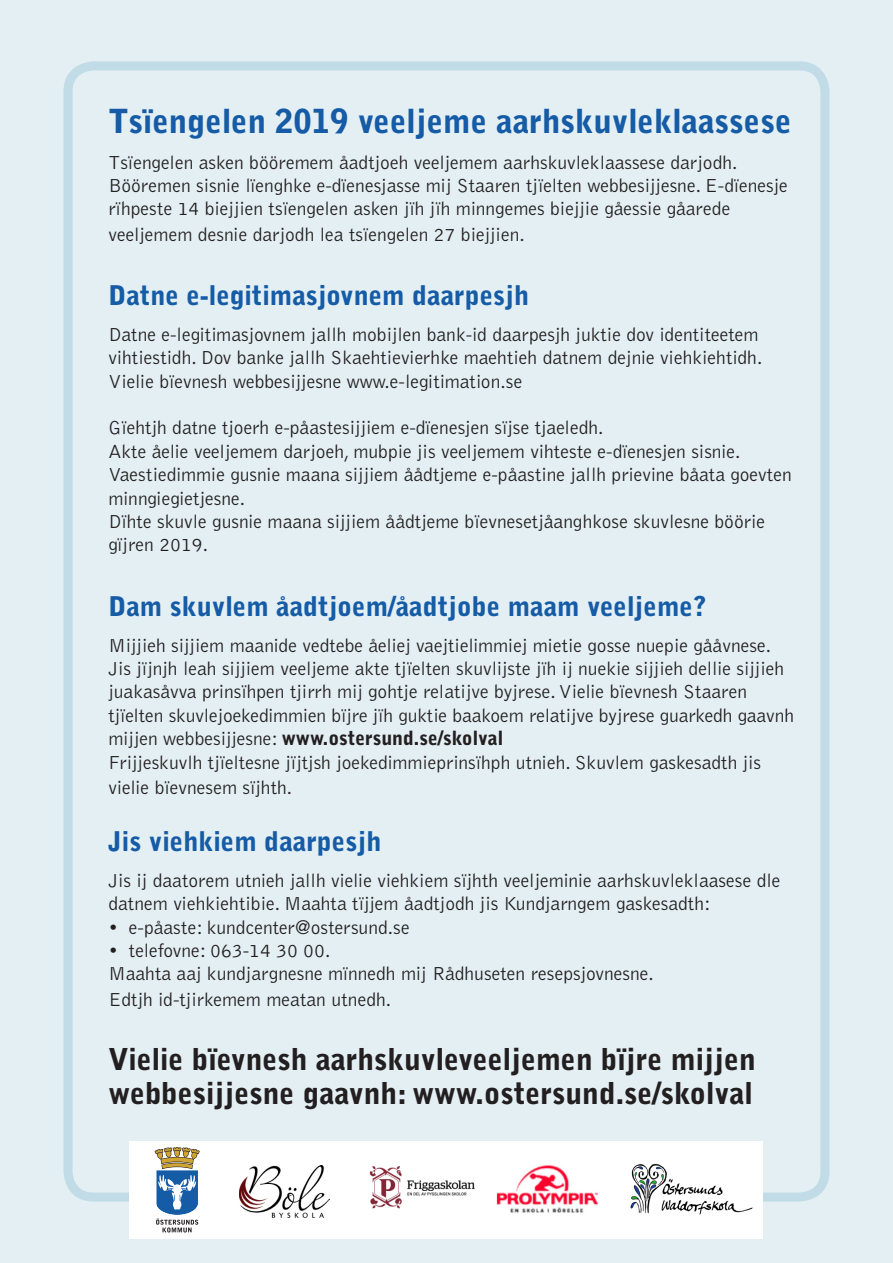
<style>
.page{position:relative;width:893px;height:1263px;background:#e3eff3}
.page>*{position:absolute;margin:0;border:0;box-sizing:border-box;transform-origin:0 0}
.t1{font:900 33px "Bell Gothic Std";color:#155ba6}
.t2{font:900 30px/34.5px "Bell Gothic Std";color:#231f20}
.t3{font:900 27px "Bell Gothic Std";color:#155ba6}
.t4{font:300 19.5px/23.4px "Bell Gothic Std";color:#231f20}
.s1{font-weight:900}
</style>
<div class="page">
<div style="left:64px;top:61px;width:765px;height:1140px;border:9px solid #c1dce7;border-radius:26px"></div>
<div style="left:130px;top:1141px;width:633px;height:97px;background:#fff"></div>
<img style="left:630px;top:1163px;width:123px;height:52px">
<img style="left:496px;top:1165px;width:102px;height:48px">
<img style="left:369px;top:1166px;width:106px;height:43px">
<img style="left:240px;top:1165px;width:90px;height:52px">
<svg style="left:155px;top:1147px;width:45px;height:85px"></svg>
<p class="t1" style="left:108px;top:102px;width:685px">Tsïengelen 2019 veeljeme aarhskuvleklaassese</p>
<p class="t4" style="left:108px;top:151px;width:631px">Tsïengelen asken bööremem åadtjoeh veeljemem aarhskuvleklaassese darjodh.</p>
<p class="t4" style="left:108px;top:174px;width:681px">Bööremen sisnie lïenghke e-dïenesjasse mij Staaren tjïelten webbesijjesne. E-dïenesje rïhpeste 14 biejjien tsïengelen asken jïh jïh minngemes biejjie gåessie gåarede</p>
<p class="t4" style="left:108px;top:223px;width:418px">veeljemem desnie darjodh lea tsïengelen 27 biejjien.</p>
<p class="t3" style="left:108px;top:280px;width:422px">Datne e-legitimasjovnem daarpesjh</p>
<p class="t4" style="left:108px;top:323px;width:655px">Datne e-legitimasjovnem jallh mobijlen bank-id daarpesjh juktie dov identiteetem vihtiestidh. Dov banke jallh Skaehtievierhke maehtieh datnem dejnie viehkiehtidh.</p>
<p class="t4" style="left:108px;top:370px;width:415px">Vielie bïevnesh webbesijjesne www.e-legitimation.se</p>
<p class="t4" style="left:108px;top:417px;width:497px">Gïehtjh datne tjoerh e-påastesijjiem e-dïenesjen sïjse tjaeledh.</p>
<p class="t4" style="left:108px;top:440px;width:634px">Akte åelie veeljemem darjoeh, mubpie jis veeljemem vihteste e-dïenesjen sisnie.</p>
<p class="t4" style="left:108px;top:463px;width:685px">Vaestiedimmie gusnie maana sijjiem åådtjeme e-påastine jallh prievine båata goevten minngiegietjesne.</p>
<p class="t4" style="left:108px;top:510px;width:658px">Dïhte skuvle gusnie maana sijjiem åådtjeme bïevnesetjåanghkose skuvlesne böörie gïjren 2019.</p>
<p class="t3" style="left:108px;top:591px;width:600px">Dam skuvlem åadtjoem/åadtjobe maam veeljeme?</p>
<p class="t4" style="left:108px;top:634px;width:677px">Mijjieh sijjiem maanide vedtebe åeliej vaejtielimmiej mietie gosse nuepie gååvnese.<br>Jis jïjnjh leah sijjiem veeljeme akte tjïelten skuvlijste jïh ij nuekie sijjieh dellie sijjieh juakasåvva prinsïhpen tjirrh mij gohtje relatijve byjrese. Vielie bïevnesh Staaren</p>
<p class="t4" style="left:108px;top:704px;width:687px">tjïelten skuvlejoekedimmien bïjre jïh guktie baakoem relatijve byjrese guarkedh gaavnh mijjen webbesijjesne: <span class="s1">www.ostersund.se/skolval</span></p>
<p class="t4" style="left:108px;top:750px;width:654px;line-height:25.2px">Frijjeskuvlh tjïeltesne jïjtjsh joekedimmieprinsïhph utnieh. Skuvlem gaskesadth jis vielie bïevnesem sïjhth.</p>
<p class="t3" style="left:108px;top:826px;width:274px">Jis viehkiem daarpesjh</p>
<p class="t4" style="left:108px;top:869px;width:674px">Jis ij daatorem utnieh jallh vielie viehkiem sïjhth veeljeminie aarhskuvleklaasese dle datnem viehkiehtibie. Maahta tïjjem åadtjodh jis Kundjarngem gaskesadth:</p>
<p class="t4" style="left:108px;top:916px;width:303px">• e-påaste: kundcenter@ostersund.se</p>
<p class="t4" style="left:108px;top:939px;width:223px">• telefovne: 063-14 30 00.</p>
<p class="t4" style="left:108px;top:963px;width:547px">Maahta aaj kundjargnesne mïnnedh mij Rådhuseten resepsjovnesne.</p>
<p class="t4" style="left:108px;top:988px;width:284px">Edtjh id-tjirkemem meatan utnedh.</p>
<p class="t2" style="left:108px;top:1042px;width:649px">Vielie bïevnesh aarhskuvleveeljemen bïjre mijjen webbesijjesne gaavnh: www.ostersund.se/skolval</p>
</div>
